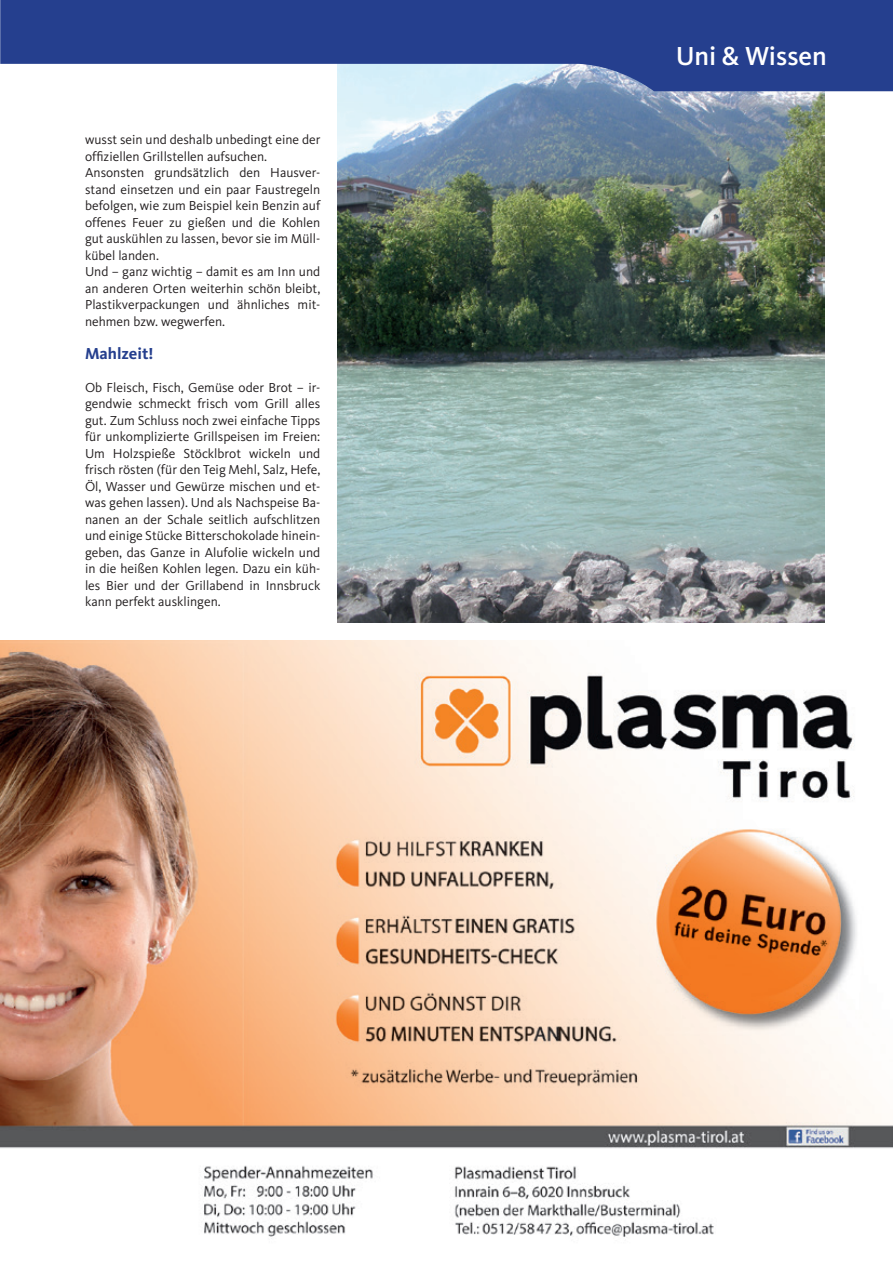
<style>
.page{position:relative;width:893px;height:1263px;background:#fff}
.page>*{position:absolute;margin:0;border:0;box-sizing:border-box;transform-origin:0 0}
.t1{font:500 27px "Kievit";color:#fff}
.t2{font:700 16.5px "Kievit";color:#253f8e}
.t3{font:13.5px/16.5px "Kievit";color:#231f20}
</style>
<div class="page">
<img style="left:338px;top:91px;width:487px;height:531px">
<svg style="left:0;top:0;width:893px;height:91px;background:#4c63a3"></svg>
<img style="left:0;top:640px;width:893px;height:599px">
<p class="t3" style="left:85px;top:131px;width:237px">wusst sein und deshalb unbedingt eine der offiziellen Grillstellen aufsuchen.<br>Ansonsten grundsätzlich den Hausver&shy;stand einsetzen und ein paar Faustregeln befolgen, wie zum Beispiel kein Benzin auf offenes Feuer zu gießen und die Kohlen gut auskühlen zu lassen, bevor sie im Müll&shy;kübel landen.<br>Und – ganz wichtig – damit es am Inn und an anderen Orten weiterhin schön bleibt, Plastikverpackungen und ähnliches mit&shy;nehmen bzw. wegwerfen.</p>
<p class="t2" style="left:85px;top:343px;width:70px">Mahlzeit!</p>
<p class="t3" style="left:85px;top:379px;width:237px;text-align:justify">Ob Fleisch, Fisch, Gemüse oder Brot – ir&shy;gendwie schmeckt frisch vom Grill alles gut. Zum Schluss noch zwei einfache Tipps für unkomplizierte Grillspeisen im Freien:<br>Um Holzspieße Stöcklbrot wickeln und frisch rösten (für den Teig Mehl, Salz, Hefe, Öl, Wasser und Gewürze mischen und et&shy;was gehen lassen). Und als Nachspeise Ba&shy;nanen an der Schale seitlich aufschlitzen und einige Stücke Bitterschokolade hinein&shy;geben, das Ganze in Alufolie wickeln und in die heißen Kohlen legen. Dazu ein küh&shy;les Bier und der Grillabend in Innsbruck kann perfekt ausklingen.</p>
<h1 class="t1" style="left:676px;top:40px;width:153px">Uni &amp; Wissen</h1>
</div>
